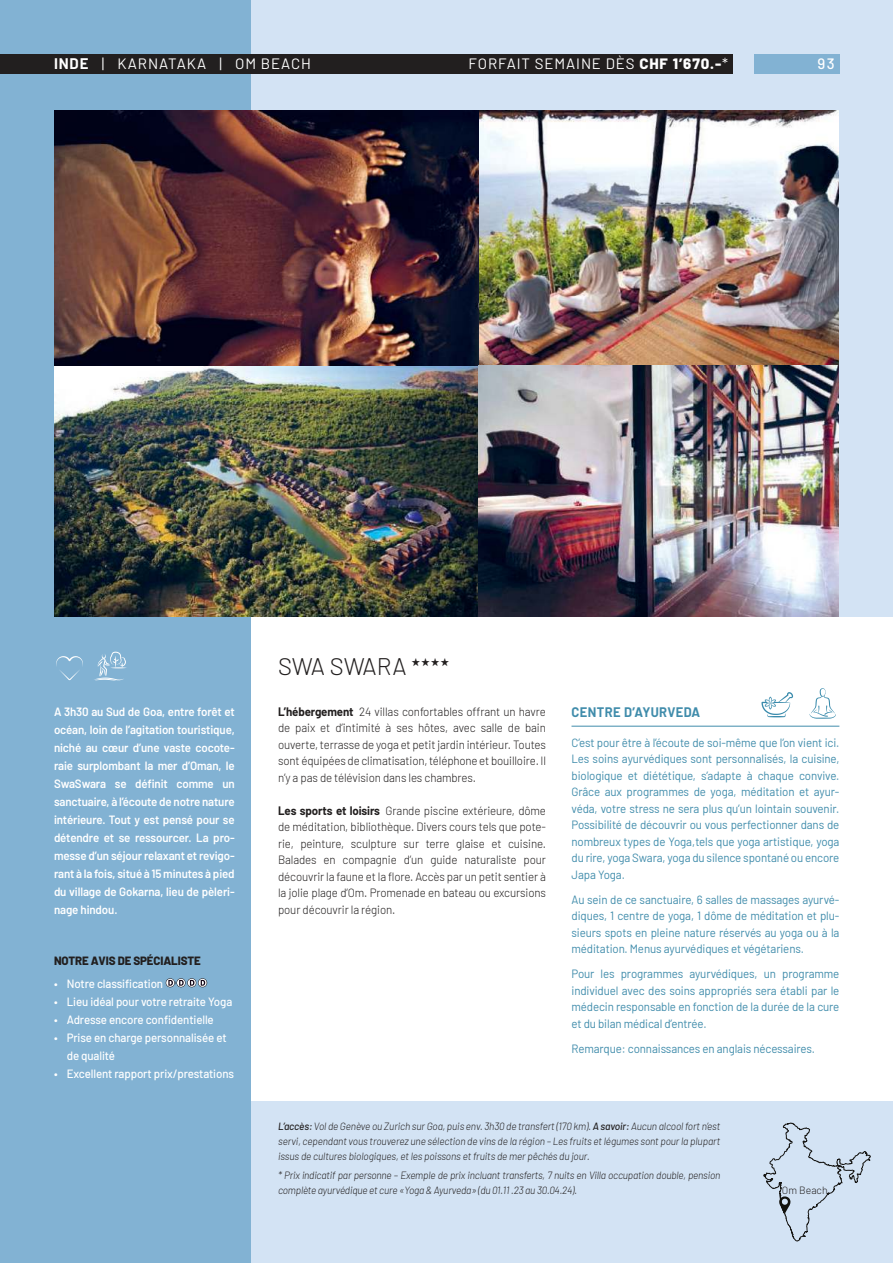
<style>
.page{position:relative;width:893px;height:1263px;background:#fff}
.page>*{position:absolute;margin:0;border:0;box-sizing:border-box;transform-origin:0 0}
.t1{font:300 24px "Barlow";letter-spacing:-.005em;color:#221f1f}
.t2{font:15px "Barlow";letter-spacing:.06em;color:#fff}
.t3{font:500 15px "Barlow";color:#fff}
.t4{font:700 13.5px "Barlow";letter-spacing:.03em;color:#408cab;scale:.96 1}
.t5{font:12px/16.5px "Barlow";letter-spacing:-.01em;color:#408cab;text-align:justify;scale:.96 1}
.t6{font:300 12px/16.5px "Barlow";letter-spacing:-.01em;color:#221f1f;text-align:justify;scale:.96 1}
.t7{font:600 12px/18px "Barlow";letter-spacing:-.01em;color:#fff;text-align:justify;scale:.96 1}
.t8{font:500 12px/18px "Barlow";letter-spacing:-.01em;color:#fff;scale:.96 1}
.t9{font:800 12px "Barlow";letter-spacing:-.01em;color:#221f1f;scale:.96 1}
.t10{font:italic 300 10.5px/15px "Barlow";letter-spacing:-.02em;color:#221f1f;text-align:justify;scale:.96 1}
.t11{font:300 10.5px "Barlow";color:#221f1f}
.s1{font-weight:700}
.s2{font-weight:800}
.s3{font-weight:500}
</style>
<div class="page">
<div style="left:234px;top:1101px;width:659px;height:162px;background:#d3e3f4"></div>
<div style="left:234px;top:0;width:659px;height:617px;background:#d3e3f4"></div>
<div style="left:0;top:0;width:251px;height:1263px;background:#82b2d3"></div>
<div style="left:754px;top:54px;width:85px;height:20px;background:#82b2d3"></div>
<div style="left:0;top:54px;width:732px;height:20px;background:#221f1f"></div>
<img style="left:479px;top:111px;width:360px;height:255px">
<img style="left:54px;top:366px;width:425px;height:251px">
<img style="left:54px;top:111px;width:425px;height:255px">
<img style="left:479px;top:366px;width:360px;height:251px">
<svg style="left:165px;top:978px;width:43px;height:10px"></svg>
<hr style="left:571px;top:726px;width:268px;height:1px;background:#408cab">
<svg style="left:94px;top:652px;width:33px;height:29px"></svg>
<svg style="left:56px;top:656px;width:27px;height:24px"></svg>
<svg style="left:809px;top:688px;width:27px;height:31px"></svg>
<svg style="left:761px;top:692px;width:32px;height:25px"></svg>
<svg style="left:763px;top:1123px;width:108px;height:118px"></svg>
<p class="t2" style="left:54px;top:58px;width:258px"><span class="s1">INDE</span> | KARNATAKA | OM BEACH</p>
<p class="t2" style="left:468px;top:58px;width:261px">FORFAIT SEMAINE DÈS <span class="s2">CHF 1’670.-</span>*</p>
<p class="t3" style="left:817px;top:58px;width:19px">93</p>
<p class="t7" style="left:54px;top:704px;width:190px">A 3h30 au Sud de Goa, entre forêt et océan, loin de l’agitation touristique, niché au cœur d’une vaste cocote&shy;raie surplombant la mer d’Oman, le SwaSwara se définit comme un sanctuaire, à l’écoute de notre nature intérieure. Tout y est pensé pour se détendre et se ressourcer. La pro&shy;messe d’un séjour relaxant et revigo&shy;rant à la fois, situé à 15 minutes à pied du village de Gokarna, lieu de pèleri&shy;nage hindou.</p>
<p class="t9" style="left:54px;top:954px;width:154px">NOTRE AVIS DE SPÉCIALISTE</p>
<p class="t8" style="left:54px;top:975px;width:115px">• Notre classification</p>
<p class="t8" style="left:54px;top:993px;width:187px">• Lieu idéal pour votre retraite Yoga</p>
<p class="t8" style="left:54px;top:1011px;width:168px">• Adresse encore confidentielle</p>
<p class="t8" style="left:67px;top:1029px;width:168px;text-indent:-13px">• Prise en charge personnalisée et de qualité</p>
<p class="t8" style="left:54px;top:1065px;width:189px">• Excellent rapport prix/prestations</p>
<h1 class="t1" style="left:278px;top:656px;width:173px">SWA SWARA ★★★★</h1>
<p class="t6" style="left:278px;top:704px;width:281px"><span class="s1">L’hébergement</span> 24 villas confortables offrant un havre de paix et d’intimité à ses hôtes, avec salle de bain ouverte, terrasse de yoga et petit jardin intérieur. Toutes sont équipées de climatisation, téléphone et bouilloire. Il n’y a pas de télévision dans les chambres.</p>
<p class="t6" style="left:278px;top:803px;width:281px"><span class="s1">Les sports et loisirs</span> Grande piscine extérieure, dôme de méditation, bibliothèque. Divers cours tels que pote&shy;rie, peinture, sculpture sur terre glaise et cuisine.<br>Balades en compagnie d’un guide naturaliste pour découvrir la faune et la flore. Accès par un petit sentier à la jolie plage d’Om. Promenade en bateau ou excursions pour découvrir la région.</p>
<p class="t4" style="left:571px;top:707px;width:136px">CENTRE D’AYURVEDA</p>
<p class="t5" style="left:571px;top:735px;width:281px">C’est pour être à l’écoute de soi-même que l’on vient ici.<br>Les soins ayurvédiques sont personnalisés, la cuisine, biologique et diététique, s’adapte à chaque convive.<br>Grâce aux programmes de yoga, méditation et ayur&shy;véda, votre stress ne sera plus qu’un lointain souvenir.<br>Possibilité de découvrir ou vous perfectionner dans de nombreux types de Yoga, tels que yoga artistique, yoga du rire, yoga Swara, yoga du silence spontané ou encore Japa Yoga.</p>
<p class="t5" style="left:571px;top:892px;width:281px">Au sein de ce sanctuaire, 6 salles de massages ayurvé&shy;diques, 1 centre de yoga, 1 dôme de méditation et plu&shy;sieurs spots en pleine nature réservés au yoga ou à la méditation. Menus ayurvédiques et végétariens.</p>
<p class="t5" style="left:571px;top:966px;width:281px">Pour les programmes ayurvédiques, un programme individuel avec des soins appropriés sera établi par le médecin responsable en fonction de la durée de la cure et du bilan médical d’entrée.</p>
<p class="t5" style="left:571px;top:1041px;width:255px">Remarque: connaissances en anglais nécessaires.</p>
<p class="t10" style="left:278px;top:1119px;width:462px"><span class="s3">L’accès:</span> Vol de Genève ou Zurich sur Goa, puis env. 3h30 de transfert (170 km). <span class="s3">A savoir:</span> Aucun alcool fort n’est servi, cependant vous trouverez une sélection de vins de la région – Les fruits et légumes sont pour la plupart issus de cultures biologiques, et les poissons et fruits de mer pêchés du jour.</p>
<p class="t10" style="left:278px;top:1169px;width:462px">* Prix indicatif par personne – Exemple de prix incluant transferts, 7 nuits en Villa occupation double, pension complète ayurvédique et cure «Yoga &amp; Ayurveda» (du 01.11 .23 au 30.04.24).</p>
<p class="t11" style="left:782px;top:1186px;width:47px">Om Beach</p>
</div>
